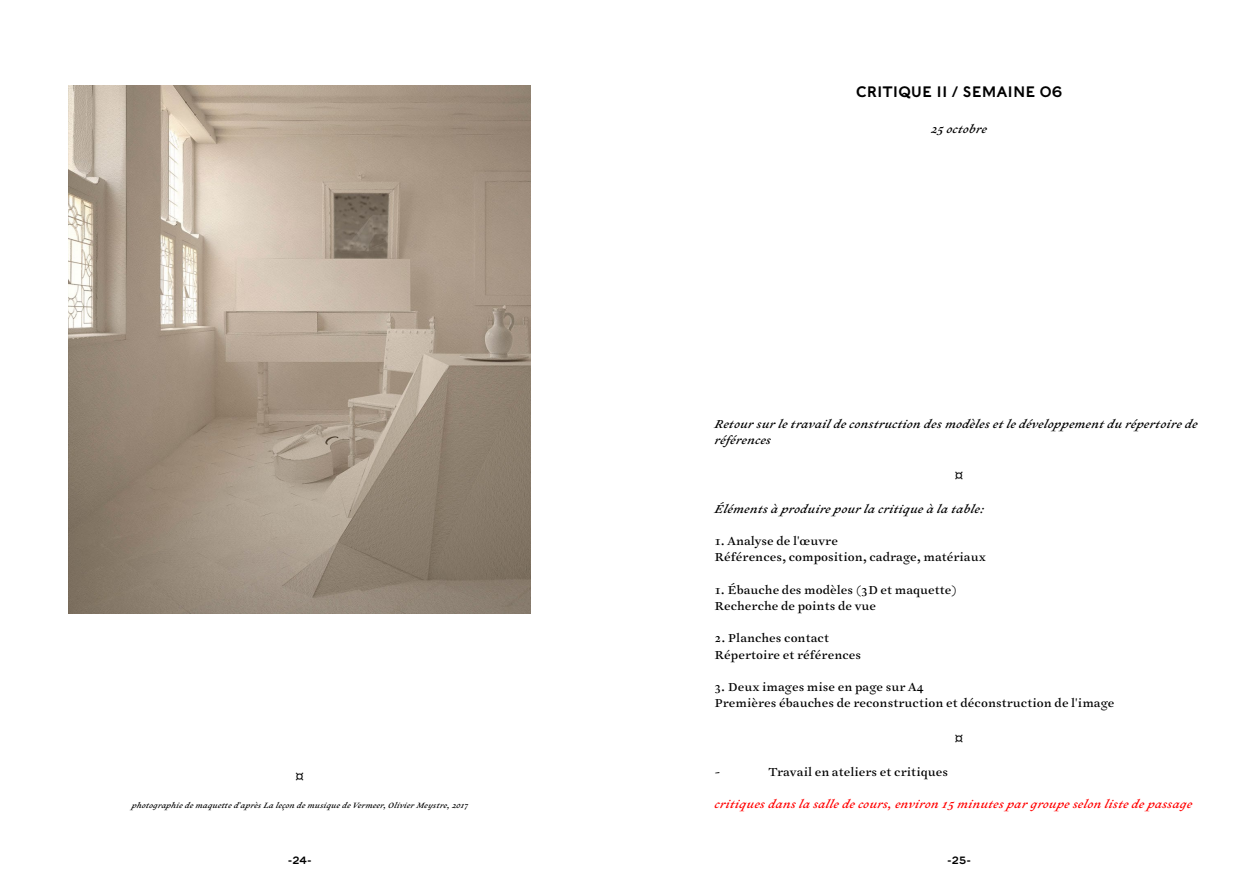
<style>
.page{position:relative;width:1259px;height:893px;background:#fff}
.page>*{position:absolute;margin:0;border:0;box-sizing:border-box;transform-origin:0 0}
.t1{font:16.5px "Sirenne Text MVB Reg OSF";color:#000}
.t2{font:15px "Caslons Egyptian";color:#000}
.t3{font:13.5px/16.2px "Sirenne Text MVB Reg OSF";color:#000}
.t4{font:13.5px/16.2px "Sirenne Text MVB It OSF";color:#000}
.t5{font:13.5px "Sirenne Text MVB It OSF";color:#f00}
.t6{font:10.5px "Caslons Egyptian";color:#000}
.t7{font:9px "Sirenne Text MVB It OSF";color:#000}
</style>
<div class="page">
<img style="left:69px;top:85px;width:462px;height:529px">
<p class="t1" style="left:295px;top:766px;width:11px">¤</p>
<p class="t2" style="left:856px;top:83px;width:208px">CRITIQUE II / SEMAINE 06</p>
<p class="t4" style="left:931px;top:121px;width:58px">25 octobre</p>
<p class="t4" style="left:714px;top:416px;width:485px">Retour sur le travail de construction des modèles et le développement du répertoire de références</p>
<p class="t1" style="left:954px;top:466px;width:11px">¤</p>
<p class="t4" style="left:714px;top:501px;width:271px">Éléments à produire pour la critique à la table:</p>
<p class="t3" style="left:714px;top:533px;width:273px">1. Analyse de l'œuvre<br>Références, composition, cadrage, matériaux</p>
<p class="t3" style="left:714px;top:582px;width:244px">1. Ébauche des modèles (3D et maquette)<br>Recherche de points de vue</p>
<p class="t3" style="left:714px;top:630px;width:148px">2. Planches contact<br>Répertoire et références</p>
<p class="t3" style="left:714px;top:679px;width:401px">3. Deux images mise en page sur A4<br>Premières ébauches de reconstruction et déconstruction de l'image</p>
<p class="t1" style="left:954px;top:729px;width:11px">¤</p>
<p class="t3" style="left:714px;top:764px;width:8px">-</p>
<p class="t3" style="left:768px;top:764px;width:181px">Travail en ateliers et critiques</p>
<p class="t7" style="left:132px;top:800px;width:338px">photographie de maquette d'après La leçon de musique de Vermeer, Olivier Meystre, 2017</p>
<p class="t5" style="left:714px;top:796px;width:479px">critiques dans la salle de cours, environ 15 minutes par groupe selon liste de passage</p>
<p class="t6" style="left:288px;top:855px;width:25px">-24-</p>
<p class="t6" style="left:947px;top:855px;width:25px">-25-</p>
</div>
